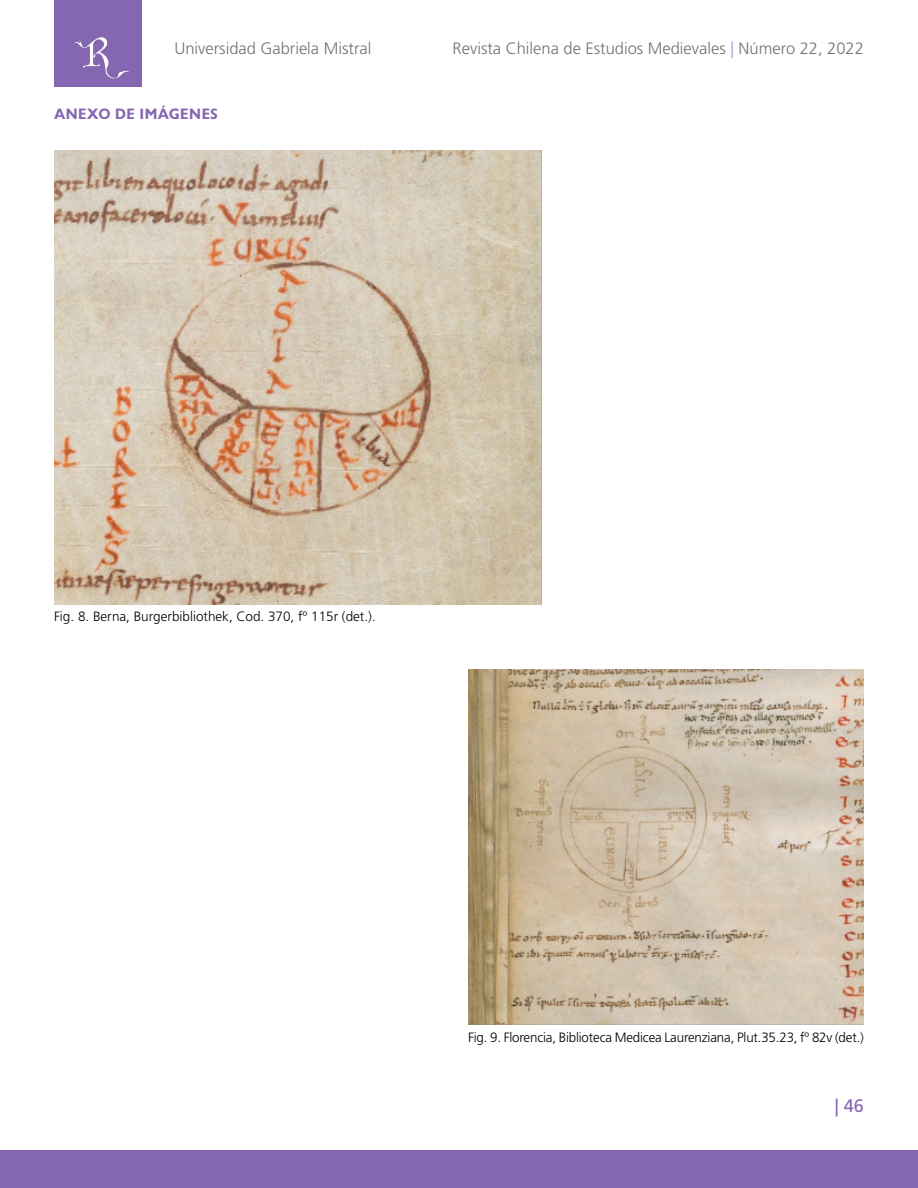
<style>
.page{position:relative;width:918px;height:1188px;background:#fff}
.page>*{position:absolute;margin:0;border:0;box-sizing:border-box;transform-origin:0 0}
.t1{font:18px "Frutiger LT Std";color:#8566b0}
.t2{font:300 16.5px "Frutiger LT Std";color:#717275}
.t3{font:700 15px "Gill Sans Display MT Pro";color:#8566b0}
.t4{font:300 13.5px "Frutiger LT Std";letter-spacing:-.01em;color:#000}
.s1{color:#ac97c9}
</style>
<div class="page">
<div style="left:0;top:1151px;width:918px;height:37px;background:#8566b0"></div>
<div style="left:54px;top:0;width:88px;height:86px;background:#8566b0"></div>
<svg style="left:74px;top:37px;width:55px;height:42px"></svg>
<img style="left:54px;top:151px;width:488px;height:453px">
<img style="left:468px;top:669px;width:396px;height:356px">
<p class="t2" style="left:174px;top:39px;width:199px">Universidad Gabriela Mistral</p>
<p class="t2" style="left:453px;top:39px;width:413px">Revista Chilena de Estudios Medievales <span class="s1">|</span> Número 22, 2022</p>
<p class="t3" style="left:54px;top:105px;width:165px">ANEXO DE IMÁGENES</p>
<p class="t4" style="left:54px;top:608px;width:323px">Fig. 8. Berna, Burgerbibliothek, Cod. 370, fº 115r (det.).</p>
<p class="t4" style="left:468px;top:1030px;width:397px">Fig. 9. Florencia, Biblioteca Medicea Laurenziana, Plut.35.23, fº 82v (det.)</p>
<h1 class="t1" style="left:835px;top:1095px;width:31px">| 46</h1>
</div>
